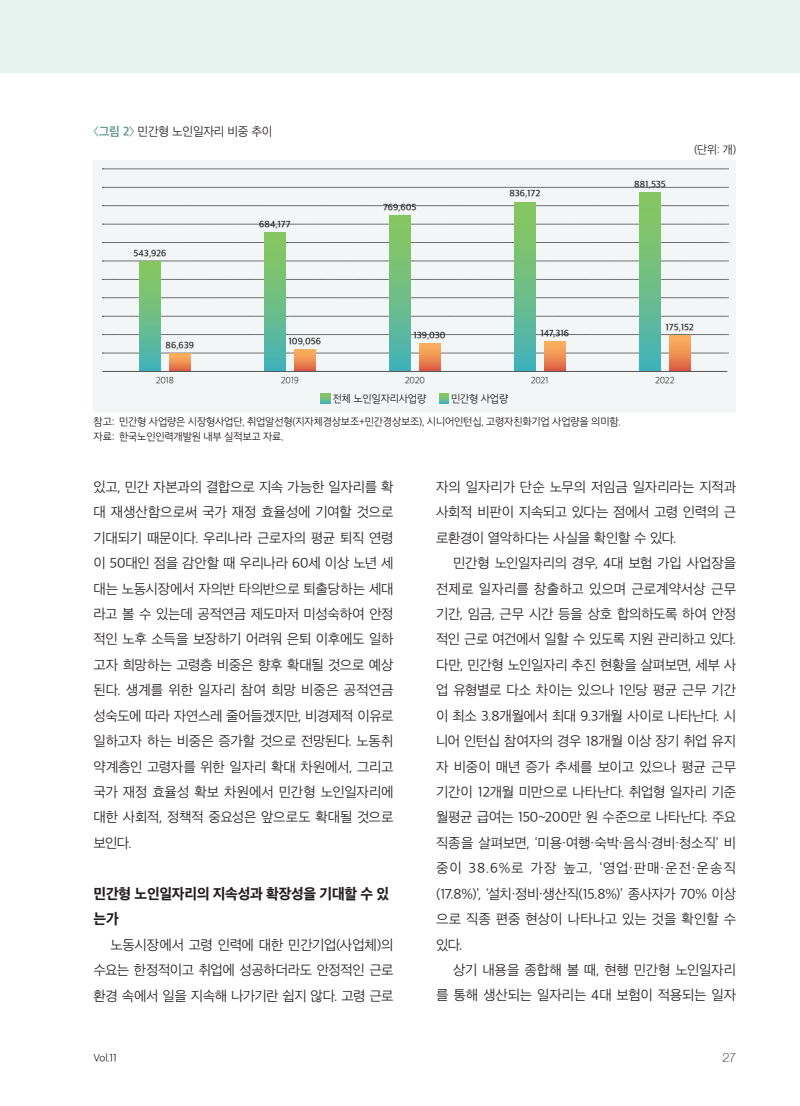
<style>
.page{position:relative;width:800px;height:1106px;background:#fff}
.page>*{position:absolute;margin:0;border:0;box-sizing:border-box;transform-origin:0 0}
.t1{font:14.25px/25.3px "SD Gothic Neoa h Ex Bd";letter-spacing:-.02em;color:#231f20}
.t2{font:13.5px/25.3px "SD Gothic Neoa c Lt";letter-spacing:-.02em;color:#231f20;text-align:justify}
.t3{font:100 12.75px "Helve Nue";color:#231f20}
.t4{font:12px "SD Gothic Neoa c Lt";letter-spacing:-.02em;color:#231f20}
.t5{font:11.25px "SD Gothic Neoa c Lt";color:#231f20}
.t6{font:10.5px/15px "SD Gothic Neob b Lt";letter-spacing:-.02em;color:#231f20;scale:.96 1}
.t7{font:10.5px "SD Gothic Neoa c Lt";color:#231f20}
.t8{font:9px "SD Gothic Neob d Md";letter-spacing:-.01em;color:#231f20}
.t9{font:9px "SD Gothic Neob a Ult Lt";letter-spacing:-.025em;color:#231f20}
.s1{font-family:"SD Gothic Neoa g Bd";color:#659c8e}
</style>
<div class="page">
<div style="left:0;top:0;width:799px;height:72px;background:#e5f4ef"></div>
<div style="left:94px;top:160px;width:642px;height:252px;background:#f3f6f6"></div>
<svg style="left:102px;top:353px;width:626px;height:1px"></svg>
<svg style="left:102px;top:334px;width:626px;height:1px"></svg>
<svg style="left:102px;top:316px;width:626px;height:1px"></svg>
<svg style="left:102px;top:297px;width:626px;height:1px"></svg>
<svg style="left:102px;top:279px;width:626px;height:1px"></svg>
<svg style="left:102px;top:261px;width:626px;height:1px"></svg>
<svg style="left:102px;top:242px;width:626px;height:1px"></svg>
<svg style="left:102px;top:224px;width:626px;height:1px"></svg>
<svg style="left:102px;top:205px;width:626px;height:1px"></svg>
<svg style="left:102px;top:187px;width:626px;height:1px"></svg>
<svg style="left:102px;top:169px;width:626px;height:1px"></svg>
<div style="left:294px;top:349px;width:21px;height:22px;background:linear-gradient(to bottom,#febb61,#df6646)"></div>
<div style="left:264px;top:233px;width:21px;height:138px;background:linear-gradient(to bottom,#8fc957,#47b3b6)"></div>
<div style="left:419px;top:343px;width:21px;height:28px;background:linear-gradient(to bottom,#ffbb61,#de6345)"></div>
<div style="left:389px;top:215px;width:21px;height:156px;background:linear-gradient(to bottom,#8fc957,#47b3b7)"></div>
<div style="left:544px;top:341px;width:21px;height:30px;background:linear-gradient(to bottom,#ffbc61,#de6245)"></div>
<div style="left:514px;top:202px;width:21px;height:169px;background:linear-gradient(to bottom,#8fc957,#47b3b7)"></div>
<svg style="left:669px;top:336px;width:21px;height:35px"></svg>
<div style="left:639px;top:193px;width:21px;height:178px;background:linear-gradient(to bottom,#8fc957,#47b3b7)"></div>
<svg style="left:169px;top:354px;width:21px;height:17px"></svg>
<div style="left:139px;top:261px;width:21px;height:110px;background:linear-gradient(to bottom,#8fc957,#47b3b6)"></div>
<svg style="left:321px;top:394px;width:9px;height:9px"></svg>
<svg style="left:439px;top:394px;width:9px;height:9px"></svg>
<hr style="left:102px;top:371px;width:625px;height:1px;background:#57585a">
<p class="t4" style="left:94px;top:125px;width:180px"><span class="s1">〈그림 2〉</span> 민간형 노인일자리 비중 추이</p>
<p class="t8" style="left:133px;top:248px;width:34px">543,926</p>
<p class="t8" style="left:165px;top:341px;width:30px">86,639</p>
<p class="t8" style="left:259px;top:220px;width:33px">684,177</p>
<p class="t8" style="left:288px;top:336px;width:34px">109,056</p>
<p class="t8" style="left:383px;top:203px;width:35px">769,605</p>
<p class="t8" style="left:509px;top:189px;width:33px">836,172</p>
<p class="t8" style="left:413px;top:330px;width:34px">139,030</p>
<p class="t8" style="left:540px;top:329px;width:30px">147,316</p>
<p class="t8" style="left:634px;top:180px;width:33px">881,535</p>
<p class="t5" style="left:693px;top:144px;width:44px">(단위: 개)</p>
<p class="t8" style="left:665px;top:323px;width:30px">175,152</p>
<p class="t9" style="left:156px;top:376px;width:20px">2018</p>
<p class="t9" style="left:281px;top:376px;width:19px">2019</p>
<p class="t9" style="left:405px;top:376px;width:21px">2020</p>
<p class="t9" style="left:530px;top:376px;width:19px">2021</p>
<p class="t9" style="left:655px;top:376px;width:21px">2022</p>
<p class="t6" style="left:332px;top:391px;width:99px">전체 노인일자리사업량</p>
<p class="t6" style="left:451px;top:391px;width:61px">민간형 사업량</p>
<p class="t6" style="left:94px;top:414px;width:550px">참고: 민간형 사업량은 시장형사업단, 취업알선형(지자체경상보조+민간경상보조), 시니어인턴십, 고령자친화기업 사업량을 의미함. 자료: 한국노인인력개발원 내부 실적보고 자료.</p>
<p class="t2" style="left:94px;top:474px;width:301px">있고, 민간 자본과의 결합으로 지속 가능한 일자리를 확 대 재생산함으로써 국가 재정 효율성에 기여할 것으로 기대되기 때문이다. 우리나라 근로자의 평균 퇴직 연령 이 50대인 점을 감안할 때 우리나라 60세 이상 노년 세 대는 노동시장에서 자의반 타의반으로 퇴출당하는 세대 라고 볼 수 있는데 공적연금 제도마저 미성숙하여 안정 적인 노후 소득을 보장하기 어려워 은퇴 이후에도 일하 고자 희망하는 고령층 비중은 향후 확대될 것으로 예상 된다. 생계를 위한 일자리 참여 희망 비중은 공적연금 성숙도에 따라 자연스레 줄어들겠지만, 비경제적 이유로 일하고자 하는 비중은 증가할 것으로 전망된다. 노동취 약계층인 고령자를 위한 일자리 확대 차원에서, 그리고 국가 재정 효율성 확보 차원에서 민간형 노인일자리에 대한 사회적, 정책적 중요성은 앞으로도 확대될 것으로 보인다.</p>
<p class="t1" style="left:94px;top:881px;width:297px">민간형 노인일자리의 지속성과 확장성을 기대할 수 있 는가</p>
<p class="t2" style="left:94px;top:932px;width:301px;text-indent:17px">노동시장에서 고령 인력에 대한 민간기업(사업체)의 수요는 한정적이고 취업에 성공하더라도 안정적인 근로 환경 속에서 일을 지속해 나가기란 쉽지 않다. 고령 근로</p>
<p class="t2" style="left:436px;top:474px;width:301px">자의 일자리가 단순 노무의 저임금 일자리라는 지적과 사회적 비판이 지속되고 있다는 점에서 고령 인력의 근 로환경이 열악하다는 사실을 확인할 수 있다.</p>
<p class="t2" style="left:436px;top:550px;width:301px;text-indent:17px">민간형 노인일자리의 경우, 4대 보험 가입 사업장을 전제로 일자리를 창출하고 있으며 근로계약서상 근무 기간, 임금, 근무 시간 등을 상호 합의하도록 하여 안정 적인 근로 여건에서 일할 수 있도록 지원 관리하고 있다. 다만, 민간형 노인일자리 추진 현황을 살펴보면, 세부 사 업 유형별로 다소 차이는 있으나 1인당 평균 근무 기간 이 최소 3.8개월에서 최대 9.3개월 사이로 나타난다. 시 니어 인턴십 참여자의 경우 18개월 이상 장기 취업 유지 자 비중이 매년 증가 추세를 보이고 있으나 평균 근무 기간이 12개월 미만으로 나타난다. 취업형 일자리 기준 월평균 급여는 150~200만 원 수준으로 나타난다. 주요 직종을 살펴보면, ‘미용·여행·숙박·음식·경비·청소직’ 비 중이 38.6%로 가장 높고, ‘영업·판매·운전·운송직 (17.8%)’, ‘설치·정비·생산직(15.8%)’ 종사자가 70% 이상 으로 직종 편중 현상이 나타나고 있는 것을 확인할 수 있다.</p>
<p class="t2" style="left:436px;top:957px;width:301px;text-align:right">상기 내용을 종합해 볼 때, 현행 민간형 노인일자리<br>를 통해 생산되는 일자리는 4대 보험이 적용되는 일자</p>
<p class="t7" style="left:94px;top:1052px;width:25px">Vol.11</p>
<p class="t3" style="left:722px;top:1049px;width:15px">27</p>
</div>
